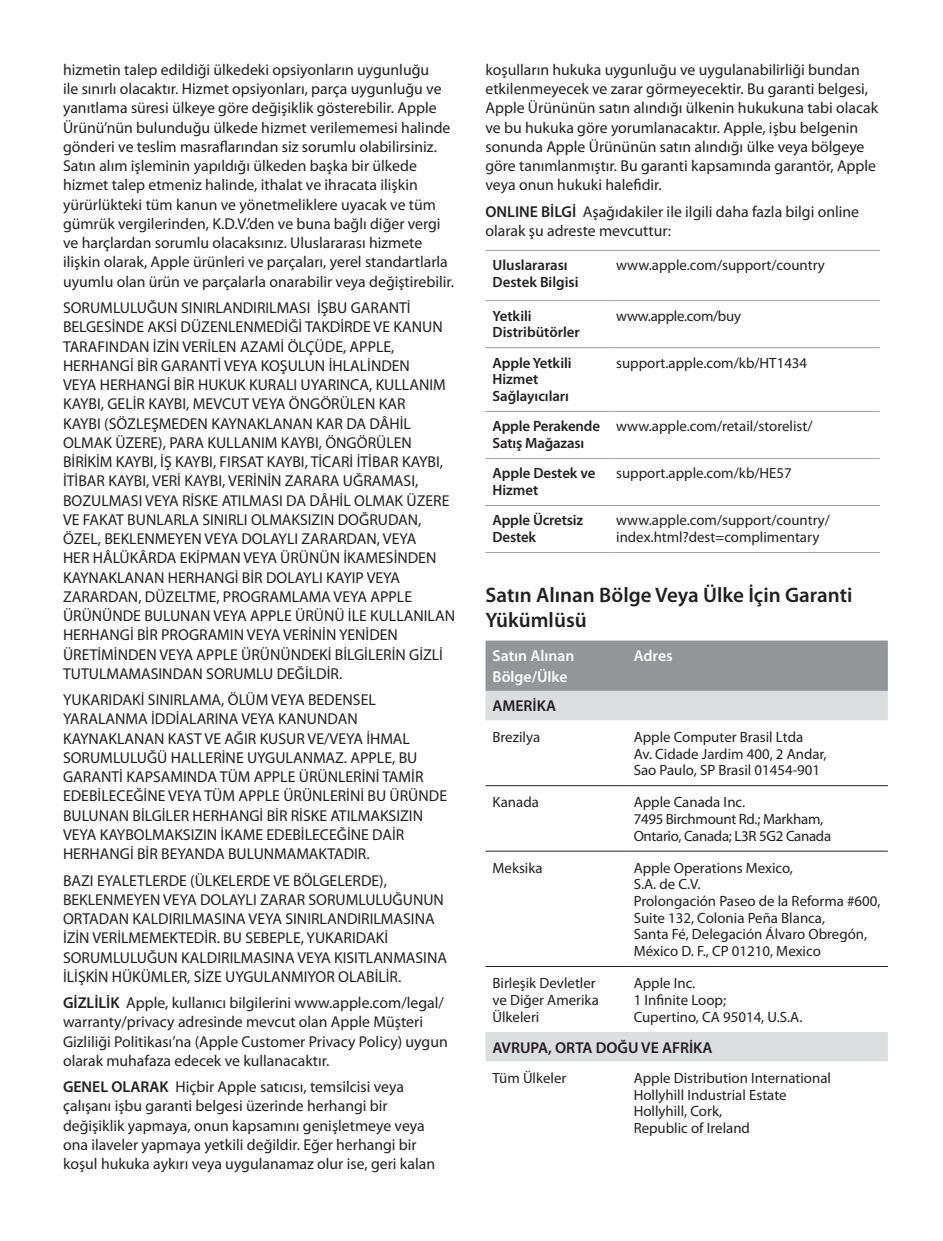
<style>
.page{position:relative;width:943px;height:1241px;background:#fff}
.page>*{position:absolute;margin:0;border:0;box-sizing:border-box;transform-origin:0 0}
.t1{font:600 21px/24.5px "Myriad Pro";color:#231f20}
.t2{font:15.75px/19.2px "Myriad Pro";color:#231f20}
.t3{font:600 15.75px "Myriad Pro";color:#231f20}
.t4{font:600 15.75px/21px "Myriad Pro";color:#fff}
.t5{font:14.7px/16.8px "Myriad Pro";color:#231f20}
.t6{font:600 14.7px/16.8px "Myriad Pro";letter-spacing:-.005em;color:#231f20}
.t7{font:14.7px/16.8px "Myriad Pro";letter-spacing:-.02em;color:#231f20}
.s1{font-weight:600}
</style>
<div class="page">
<hr style="left:485px;top:411px;width:124px;height:1px;background:#9d9fa2">
<hr style="left:609px;top:411px;width:271px;height:1px;background:#9d9fa2">
<hr style="left:485px;top:458px;width:124px;height:1px;background:#9d9fa2">
<hr style="left:609px;top:458px;width:271px;height:1px;background:#9d9fa2">
<hr style="left:485px;top:347px;width:124px;height:1px;background:#9d9fa2">
<hr style="left:609px;top:347px;width:271px;height:1px;background:#9d9fa2">
<hr style="left:485px;top:505px;width:124px;height:1px;background:#9d9fa2">
<hr style="left:609px;top:505px;width:271px;height:1px;background:#9d9fa2">
<hr style="left:485px;top:552px;width:124px;height:1px;background:#9d9fa2">
<hr style="left:609px;top:552px;width:271px;height:1px;background:#9d9fa2">
<hr style="left:485px;top:250px;width:124px;height:1px;background:#9d9fa2">
<hr style="left:609px;top:250px;width:271px;height:1px;background:#9d9fa2">
<hr style="left:485px;top:300px;width:124px;height:1px;background:#9d9fa2">
<hr style="left:609px;top:300px;width:271px;height:1px;background:#9d9fa2">
<div style="left:485px;top:640px;width:402px;height:50px;background:#939598"></div>
<svg style="left:485px;top:690px;width:402px;height:371px"></svg>
<hr style="left:485px;top:965px;width:141px;height:1px;background:#231f20">
<hr style="left:626px;top:965px;width:88px;height:1px;background:#231f20">
<hr style="left:714px;top:965px;width:173px;height:1px;background:#231f20">
<hr style="left:485px;top:850px;width:141px;height:1px;background:#231f20">
<hr style="left:626px;top:850px;width:88px;height:1px;background:#231f20">
<hr style="left:714px;top:850px;width:173px;height:1px;background:#231f20">
<hr style="left:485px;top:785px;width:141px;height:1px;background:#231f20">
<hr style="left:626px;top:785px;width:88px;height:1px;background:#231f20">
<hr style="left:714px;top:785px;width:173px;height:1px;background:#231f20">
<p class="t2" style="left:63px;top:60px;width:392px">hizmetin talep edildiği ülkedeki opsiyonların uygunluğu<br>ile sınırlı olacaktır. Hizmet opsiyonları, parça uygunluğu ve yanıtlama süresi ülkeye göre değişiklik gösterebilir. Apple Ürünü’nün bulunduğu ülkede hizmet verilememesi halinde gönderi ve teslim masraflarından siz sorumlu olabilirsiniz.<br>Satın alım işleminin yapıldığı ülkeden başka bir ülkede hizmet talep etmeniz halinde, ithalat ve ihracata ilişkin yürürlükteki tüm kanun ve yönetmeliklere uyacak ve tüm gümrük vergilerinden, K.D.V.’den ve buna bağlı diğer vergi ve harçlardan sorumlu olacaksınız. Uluslararası hizmete ilişkin olarak, Apple ürünleri ve parçaları, yerel standartlarla uyumlu olan ürün ve parçalarla onarabilir veya değiştirebilir.</p>
<p class="t2" style="left:63px;top:298px;width:393px">SORUMLULUĞUN SINIRLANDIRILMASI İŞBU GARANTİ BELGESİNDE AKSİ DÜZENLENMEDİĞİ TAKDİRDE VE KANUN TARAFINDAN İZİN VERİLEN AZAMİ ÖLÇÜDE, APPLE, HERHANGİ BİR GARANTİ VEYA KOŞULUN İHLALİNDEN<br>VEYA HERHANGİ BİR HUKUK KURALI UYARINCA, KULLANIM KAYBI, GELİR KAYBI, MEVCUT VEYA ÖNGÖRÜLEN KAR<br>KAYBI (SÖZLEŞMEDEN KAYNAKLANAN KAR DA DÂHİL OLMAK ÜZERE), PARA KULLANIM KAYBI, ÖNGÖRÜLEN BİRİKİM KAYBI, İŞ KAYBI, FIRSAT KAYBI, TİCARİ İTİBAR KAYBI, İTİBAR KAYBI, VERİ KAYBI, VERİNİN ZARARA UĞRAMASI, BOZULMASI VEYA RİSKE ATILMASI DA DÂHİL OLMAK ÜZERE VE FAKAT BUNLARLA SINIRLI OLMAKSIZIN DOĞRUDAN, ÖZEL, BEKLENMEYEN VEYA DOLAYLI ZARARDAN, VEYA<br>HER HÂLÜKÂRDA EKİPMAN VEYA ÜRÜNÜN İKAMESİNDEN KAYNAKLANAN HERHANGİ BİR DOLAYLI KAYIP VEYA ZARARDAN, DÜZELTME, PROGRAMLAMA VEYA APPLE ÜRÜNÜNDE BULUNAN VEYA APPLE ÜRÜNÜ İLE KULLANILAN HERHANGİ BİR PROGRAMIN VEYA VERİNİN YENİDEN ÜRETİMİNDEN VEYA APPLE ÜRÜNÜNDEKİ BİLGİLERİN GİZLİ TUTULMAMASINDAN SORUMLU DEĞİLDİR.</p>
<p class="t2" style="left:63px;top:690px;width:385px">YUKARIDAKİ SINIRLAMA, ÖLÜM VEYA BEDENSEL YARALANMA İDDİALARINA VEYA KANUNDAN KAYNAKLANAN KAST VE AĞIR KUSUR VE/VEYA İHMAL SORUMLULUĞÜ HALLERİNE UYGULANMAZ. APPLE, BU GARANTİ KAPSAMINDA TÜM APPLE ÜRÜNLERİNİ TAMİR EDEBİLECEĞİNE VEYA TÜM APPLE ÜRÜNLERİNİ BU ÜRÜNDE BULUNAN BİLGİLER HERHANGİ BİR RİSKE ATILMAKSIZIN VEYA KAYBOLMAKSIZIN İKAME EDEBİLECEĞİNE DAİR HERHANGİ BİR BEYANDA BULUNMAMAKTADIR.</p>
<p class="t2" style="left:63px;top:870px;width:385px">BAZI EYALETLERDE (ÜLKELERDE VE BÖLGELERDE), BEKLENMEYEN VEYA DOLAYLI ZARAR SORUMLULUĞUNUN ORTADAN KALDIRILMASINA VEYA SINIRLANDIRILMASINA İZİN VERİLMEMEKTEDİR. BU SEBEPLE, YUKARIDAKİ SORUMLULUĞUN KALDIRILMASINA VEYA KISITLANMASINA İLİŞKİN HÜKÜMLER, SİZE UYGULANMIYOR OLABİLİR.</p>
<p class="t2" style="left:63px;top:992px;width:386px"><span class="s1">GİZLİLİK</span> Apple, kullanıcı bilgilerini www.apple.com/legal/ warranty/privacy adresinde mevcut olan Apple Müşteri Gizliliği Politikası’na (Apple Customer Privacy Policy) uygun olarak muhafaza edecek ve kullanacaktır.</p>
<p class="t2" style="left:63px;top:1076px;width:374px"><span class="s1">GENEL OLARAK</span> Hiçbir Apple satıcısı, temsilcisi veya çalışanı işbu garanti belgesi üzerinde herhangi bir değişiklik yapmaya, onun kapsamını genişletmeye veya ona ilaveler yapmaya yetkili değildir. Eğer herhangi bir koşul hukuka aykırı veya uygulanamaz olur ise, geri kalan</p>
<p class="t2" style="left:485px;top:60px;width:394px">koşulların hukuka uygunluğu ve uygulanabilirliği bundan etkilenmeyecek ve zarar görmeyecektir. Bu garanti belgesi, Apple Ürününün satın alındığı ülkenin hukukuna tabi olacak ve bu hukuka göre yorumlanacaktır. Apple, işbu belgenin sonunda Apple Ürününün satın alındığı ülke veya bölgeye göre tanımlanmıştır. Bu garanti kapsamında garantör, Apple veya onun hukuki halefidir.</p>
<p class="t2" style="left:485px;top:201px;width:375px"><span class="s1">ONLINE BİLGİ</span> Aşağıdakiler ile ilgili daha fazla bilgi online olarak şu adreste mevcuttur:</p>
<p class="t6" style="left:492px;top:256px;width:87px">Uluslararası<br>Destek Bilgisi</p>
<p class="t5" style="left:616px;top:257px;width:210px">www.apple.com/support/country</p>
<p class="t6" style="left:492px;top:307px;width:89px">Yetkili<br>Distribütörler</p>
<p class="t7" style="left:616px;top:307px;width:126px">www.apple.com/buy</p>
<p class="t6" style="left:492px;top:354px;width:81px">Apple Yetkili<br>Hizmet<br>Sağlayıcıları</p>
<p class="t5" style="left:616px;top:354px;width:192px">support.apple.com/kb/HT1434</p>
<p class="t6" style="left:492px;top:417px;width:109px">Apple Perakende<br>Satış Mağazası</p>
<p class="t5" style="left:616px;top:417px;width:198px">www.apple.com/retail/storelist/</p>
<p class="t6" style="left:492px;top:464px;width:104px">Apple Destek ve<br>Hizmet</p>
<p class="t5" style="left:616px;top:465px;width:177px">support.apple.com/kb/HE57</p>
<p class="t6" style="left:492px;top:511px;width:92px">Apple Ücretsiz<br>Destek</p>
<p class="t5" style="left:616px;top:512px;width:215px">www.apple.com/support/country/ index.html?dest=complimentary</p>
<h1 class="t1" style="left:485px;top:582px;width:368px">Satın Alınan Bölge Veya Ülke İçin Garanti<br>Yükümlüsü</h1>
<p class="t4" style="left:492px;top:645px;width:84px">Satın Alınan<br>Bölge/Ülke</p>
<p class="t4" style="left:633px;top:645px;width:41px">Adres</p>
<p class="t3" style="left:492px;top:696px;width:65px">AMERİKA</p>
<p class="t5" style="left:492px;top:728px;width:49px">Brezilya</p>
<p class="t5" style="left:633px;top:728px;width:194px">Apple Computer Brasil Ltda<br>Av. Cidade Jardim 400, 2 Andar,<br>Sao Paulo, SP Brasil 01454-901</p>
<p class="t5" style="left:492px;top:793px;width:48px">Kanada</p>
<p class="t7" style="left:633px;top:793px;width:199px">Apple Canada Inc.<br>7495 Birchmount Rd.; Markham,<br>Ontario, Canada; L3R 5G2 Canada</p>
<p class="t5" style="left:492px;top:859px;width:52px">Meksika</p>
<p class="t5" style="left:633px;top:859px;width:248px">Apple Operations Mexico,<br>S.A. de C.V.<br>Prolongación Paseo de la Reforma #600,<br>Suite 132, Colonia Peña Blanca,<br>Santa Fé, Delegación Álvaro Obregón,<br>México D. F., CP 01210, Mexico</p>
<p class="t5" style="left:492px;top:974px;width:108px">Birleşik Devletler ve Diğer Amerika<br>Ülkeleri</p>
<p class="t5" style="left:633px;top:974px;width:170px">Apple Inc.<br>1 Infinite Loop;<br>Cupertino, CA 95014, U.S.A.</p>
<p class="t3" style="left:492px;top:1037px;width:222px">AVRUPA, ORTA DOĞU VE AFRİKA</p>
<p class="t5" style="left:492px;top:1069px;width:75px">Tüm Ülkeler</p>
<p class="t5" style="left:633px;top:1069px;width:199px">Apple Distribution International<br>Hollyhill Industrial Estate<br>Hollyhill, Cork,<br>Republic of Ireland</p>
</div>
